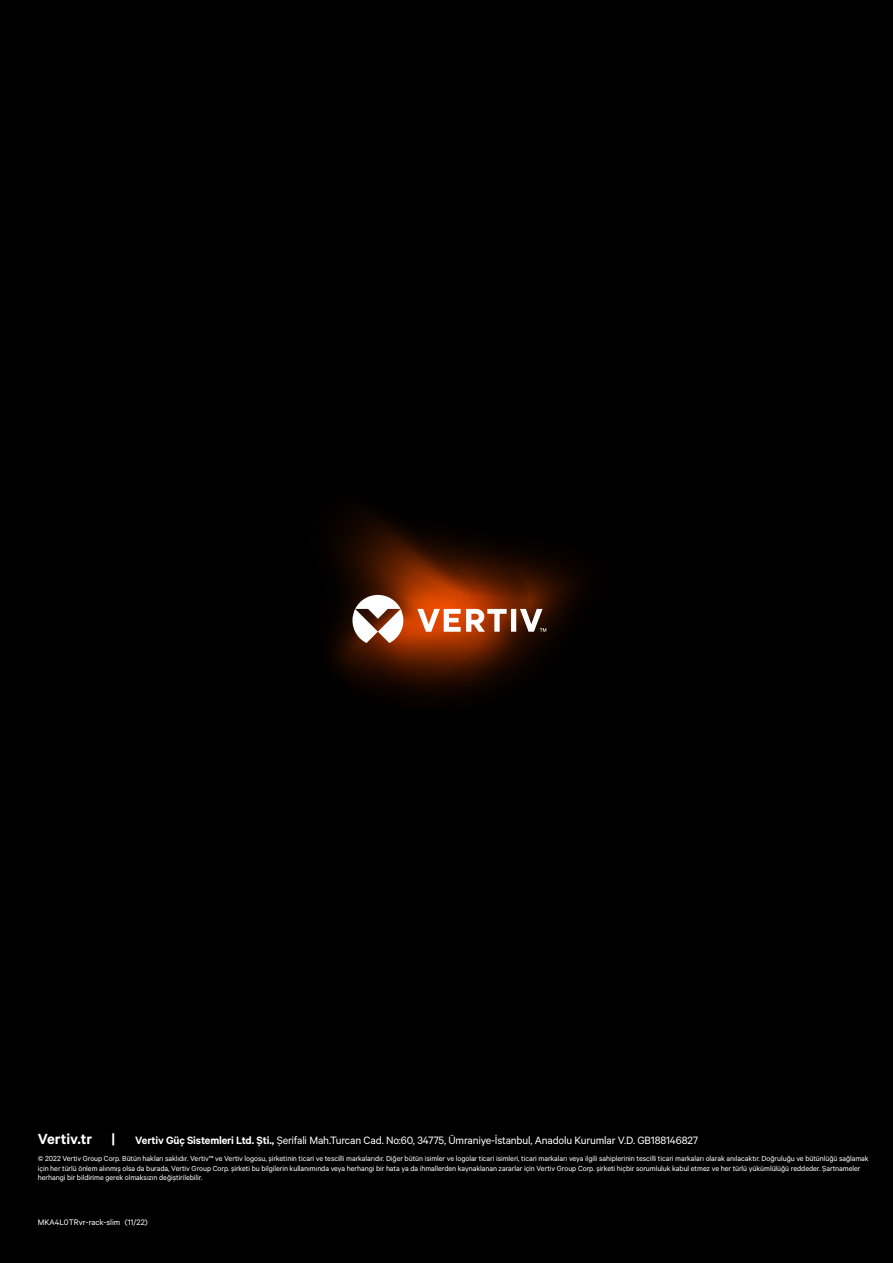
<style>
.page{position:relative;width:893px;height:1263px;background:#000}
.page>*{position:absolute;margin:0;border:0;box-sizing:border-box;transform-origin:0 0}
.t1{font:12px "Calibre";letter-spacing:-.015em;color:#fff}
.t2{font:9px "Calibre";color:#fff}
.t3{font:8.25px/9.8px "Calibre";letter-spacing:-.01em;color:#fff}
.s1{font-weight:600;font-size:16.5px}
.s2{font-weight:600}
</style>
<div class="page">
<svg style="left:330px;top:509px;width:256px;height:159px"></svg>
<svg style="left:337px;top:554px;width:209px;height:146px"></svg>
<h1 class="t1" style="left:38px;top:1133px;width:662px"><span class="s1">Vertiv.tr |</span> <span class="s2">Vertiv Güç Sistemleri Ltd. Şti.,</span> Şerifali Mah.Turcan Cad. No:60, 34775, Ümraniye-İstanbul, Anadolu Kurumlar V.D. GB188146827</h1>
<p class="t3" style="left:38px;top:1153px;width:832px">© 2022 Vertiv Group Corp. Bütün hakları saklıdır. Vertiv™ ve Vertiv logosu, şirketinin ticari ve tescilli markalarıdır. Diğer bütün isimler ve logolar ticari isimleri, ticari markaları veya ilgili sahiplerinin tescilli ticari markaları olarak anılacaktır. Doğruluğu ve bütünlüğü sağlamak için her türlü önlem alınmış olsa da burada, Vertiv Group Corp. şirketi bu bilgilerin kullanımında veya herhangi bir hata ya da ihmallerden kaynaklanan zararlar için Vertiv Group Corp. şirketi hiçbir sorumluluk kabul etmez ve her türlü yükümlülüğü reddeder. Şartnameler herhangi bir bildirime gerek olmaksızın değiştirilebilir.</p>
<p class="t2" style="left:38px;top:1217px;width:111px">MKA4L0TRvr-rack-slim (11/22)</p>
</div>
